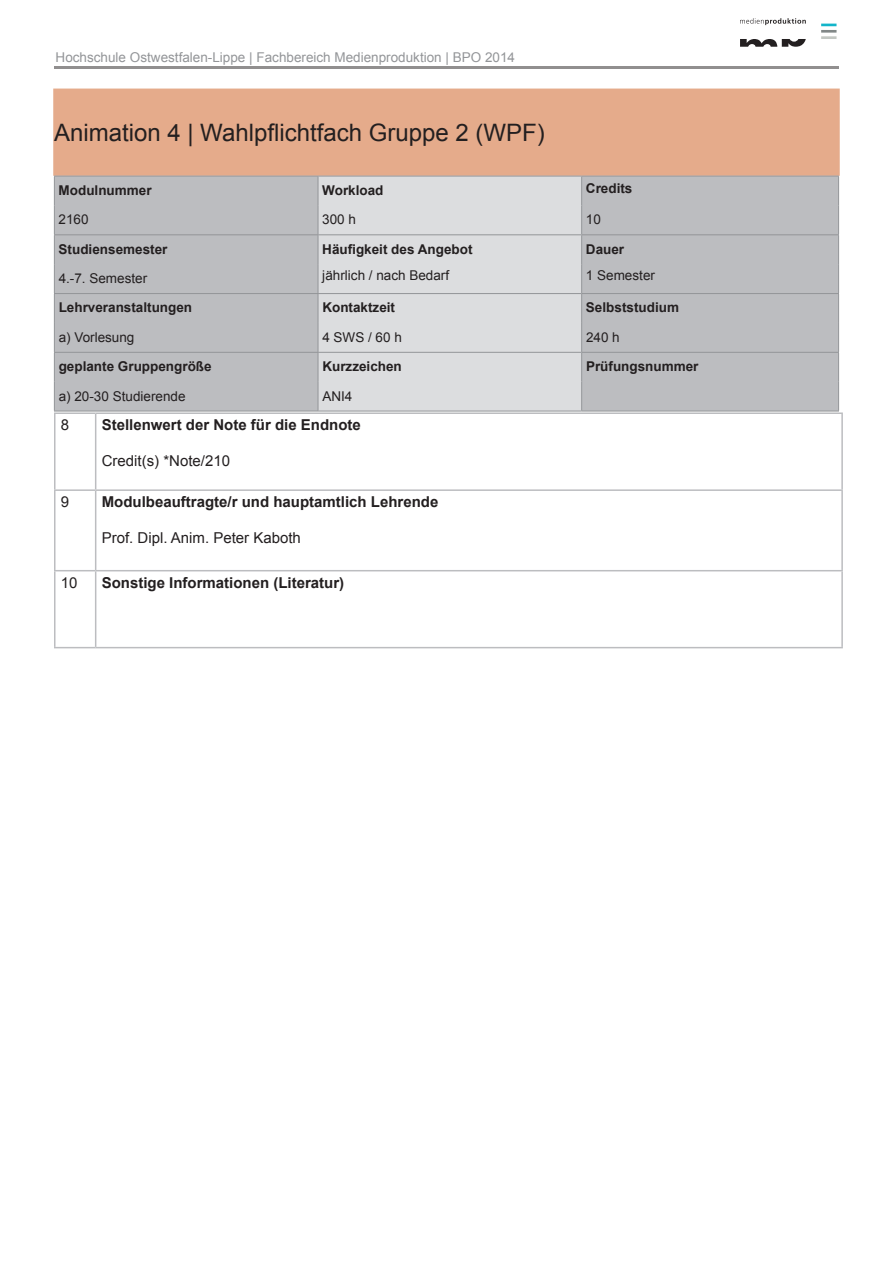
<style>
.page{position:relative;width:893px;height:1263px;background:#fff}
.page>*{position:absolute;margin:0;border:0;box-sizing:border-box;transform-origin:0 0}
.t1{font:24px "Arial";color:#231f20}
.t2{font:700 15px "Arial";color:#231f20}
.t3{font:15px "Arial";color:#231f20}
.t4{font:700 13.5px "Arial";color:#231f20}
.t5{font:13.5px "Arial";color:#231f20}
.t6{font:13.5px "Arial";color:#939598}
</style>
<div class="page">
<div style="left:53px;top:89px;width:787px;height:87px;background:#e5ab8b;border:2px solid #e5ab8b"></div>
<hr style="left:54px;top:66px;width:785px;height:3px;background:#231f20">
<svg style="left:740px;top:39px;width:66px;height:8px"></svg>
<svg style="left:740px;top:18px;width:66px;height:7px"></svg>
<hr style="left:821px;top:30px;width:15px;height:3px;background:#828888">
<hr style="left:821px;top:36px;width:15px;height:3px;background:#c3c7c3">
<svg style="left:821px;top:24px;width:15px;height:2px"></svg>
<hr style="left:96px;top:570px;width:747px;height:1px;background:#bcbdc0">
<hr style="left:841px;top:571px;width:2px;height:76px;background:#bcbdc0">
<hr style="left:96px;top:647px;width:747px;height:1px;background:#bcbdc0">
<hr style="left:54px;top:412px;width:42px;height:2px;background:#bcbdc0">
<hr style="left:54px;top:414px;width:2px;height:75px;background:#bcbdc0">
<hr style="left:54px;top:489px;width:42px;height:2px;background:#bcbdc0">
<hr style="left:54px;top:491px;width:2px;height:79px;background:#bcbdc0">
<hr style="left:95px;top:491px;width:1px;height:79px;background:#bcbdc0">
<hr style="left:841px;top:491px;width:2px;height:79px;background:#bcbdc0">
<hr style="left:54px;top:570px;width:42px;height:1px;background:#bcbdc0">
<hr style="left:54px;top:571px;width:2px;height:76px;background:#bcbdc0">
<hr style="left:95px;top:571px;width:1px;height:76px;background:#bcbdc0">
<hr style="left:96px;top:412px;width:747px;height:2px;background:#bcbdc0">
<hr style="left:95px;top:414px;width:1px;height:75px;background:#bcbdc0">
<hr style="left:841px;top:414px;width:2px;height:75px;background:#bcbdc0">
<hr style="left:96px;top:489px;width:747px;height:2px;background:#bcbdc0">
<hr style="left:54px;top:647px;width:42px;height:1px;background:#bcbdc0">
<div style="left:55px;top:177px;width:783px;height:234px;background:#bcbdc0"></div>
<div style="left:319px;top:177px;width:262px;height:234px;background:#dcdddf"></div>
<hr style="left:54px;top:234px;width:264px;height:1px;background:#939598">
<hr style="left:318px;top:234px;width:264px;height:1px;background:#939598">
<hr style="left:54px;top:293px;width:264px;height:1px;background:#939598">
<hr style="left:318px;top:293px;width:264px;height:1px;background:#939598">
<hr style="left:54px;top:352px;width:264px;height:1px;background:#939598">
<hr style="left:318px;top:352px;width:264px;height:1px;background:#939598">
<hr style="left:582px;top:234px;width:257px;height:1px;background:#939598">
<hr style="left:582px;top:293px;width:257px;height:1px;background:#939598">
<hr style="left:582px;top:352px;width:257px;height:1px;background:#939598">
<hr style="left:54px;top:176px;width:264px;height:1px;background:#939598">
<svg style="left:54px;top:176px;width:1px;height:235px"></svg>
<hr style="left:54px;top:411px;width:264px;height:1px;background:#939598">
<hr style="left:582px;top:176px;width:257px;height:1px;background:#939598">
<svg style="left:838px;top:176px;width:1px;height:235px"></svg>
<hr style="left:582px;top:411px;width:257px;height:1px;background:#939598">
<hr style="left:318px;top:176px;width:264px;height:1px;background:#939598">
<svg style="left:318px;top:176px;width:1px;height:235px"></svg>
<svg style="left:581px;top:176px;width:1px;height:235px"></svg>
<hr style="left:318px;top:411px;width:264px;height:1px;background:#939598">
<p class="t6" style="left:56px;top:48px;width:461px">Hochschule Ostwestfalen-Lippe | Fachbereich Medienproduktion | BPO 2014</p>
<h1 class="t1" style="left:54px;top:116px;width:492px">Animation 4 | Wahlpflichtfach Gruppe 2 (WPF)</h1>
<p class="t4" style="left:59px;top:181px;width:95px">Modulnummer</p>
<p class="t4" style="left:322px;top:181px;width:63px">Workload</p>
<p class="t4" style="left:586px;top:180px;width:48px">Credits</p>
<p class="t5" style="left:59px;top:211px;width:32px">2160</p>
<p class="t5" style="left:322px;top:211px;width:35px">300 h</p>
<p class="t5" style="left:586px;top:211px;width:17px">10</p>
<p class="t4" style="left:59px;top:240px;width:110px">Studiensemester</p>
<p class="t4" style="left:322px;top:240px;width:152px">Häufigkeit des Angebot</p>
<p class="t4" style="left:586px;top:240px;width:40px">Dauer</p>
<p class="t5" style="left:59px;top:269px;width:90px">4.-7. Semester</p>
<p class="t5" style="left:322px;top:266px;width:128px">jährlich / nach Bedarf</p>
<p class="t5" style="left:586px;top:266px;width:71px">1 Semester</p>
<p class="t4" style="left:59px;top:299px;width:135px">Lehrveranstaltungen</p>
<p class="t4" style="left:322px;top:299px;width:74px">Kontaktzeit</p>
<p class="t4" style="left:586px;top:299px;width:95px">Selbststudium</p>
<p class="t5" style="left:59px;top:328px;width:77px">a) Vorlesung</p>
<p class="t5" style="left:322px;top:328px;width:81px">4 SWS / 60 h</p>
<p class="t5" style="left:586px;top:328px;width:35px">240 h</p>
<p class="t4" style="left:59px;top:357px;width:155px">geplante Gruppengröße</p>
<p class="t4" style="left:322px;top:357px;width:81px">Kurzzeichen</p>
<p class="t4" style="left:586px;top:357px;width:114px">Prüfungsnummer</p>
<p class="t5" style="left:59px;top:387px;width:128px">a) 20-30 Studierende</p>
<p class="t5" style="left:322px;top:387px;width:32px">ANI4</p>
<p class="t3" style="left:61px;top:415px;width:10px">8</p>
<p class="t2" style="left:102px;top:415px;width:261px">Stellenwert der Note für die Endnote</p>
<p class="t3" style="left:102px;top:451px;width:130px">Credit(s) *Note/210</p>
<p class="t3" style="left:61px;top:492px;width:10px">9</p>
<p class="t2" style="left:102px;top:492px;width:338px">Modulbeauftragte/r und hauptamtlich Lehrende</p>
<p class="t3" style="left:102px;top:528px;width:201px">Prof. Dipl. Anim. Peter Kaboth</p>
<p class="t3" style="left:61px;top:572px;width:18px">10</p>
<p class="t2" style="left:102px;top:572px;width:244px">Sonstige Informationen (Literatur)</p>
</div>
